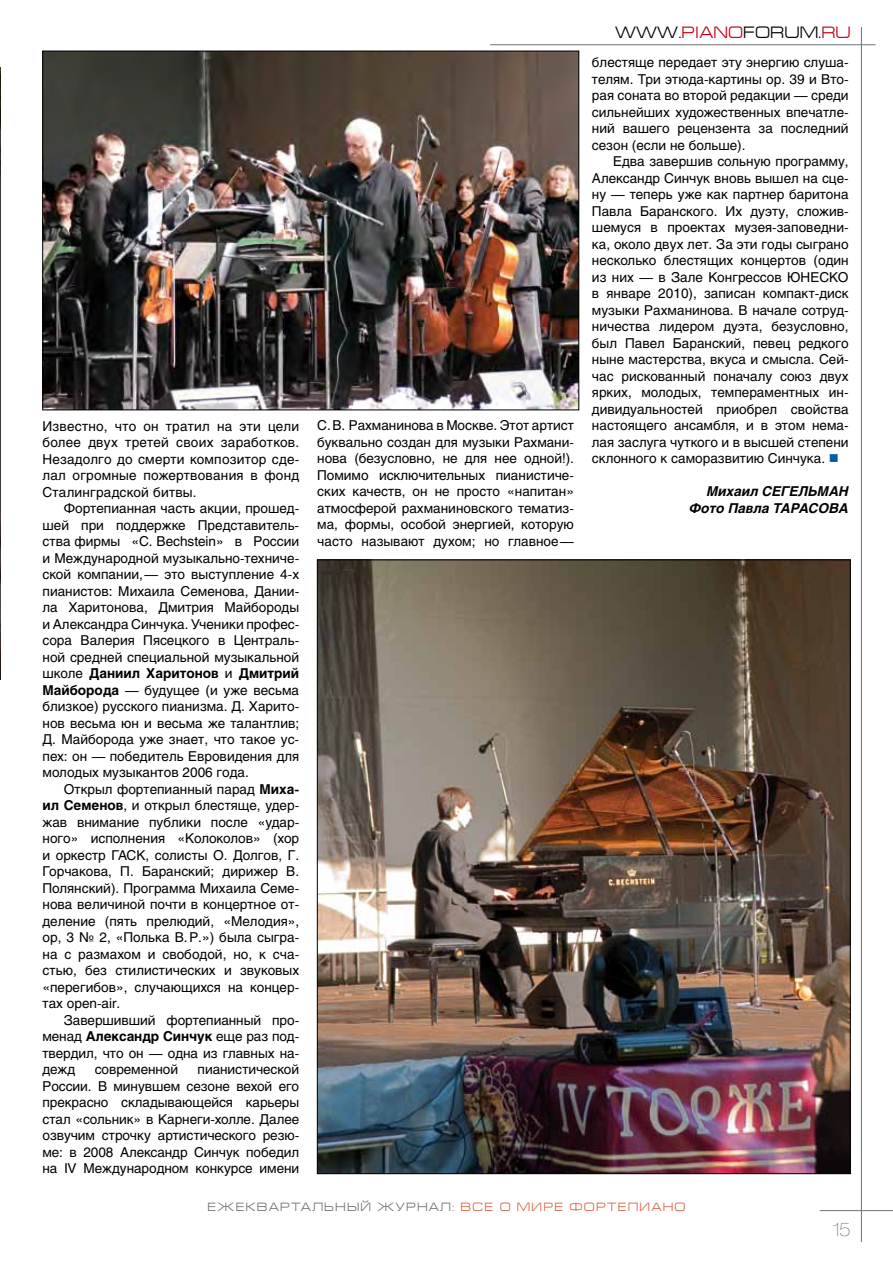
<style>
.page{position:relative;width:893px;height:1263px;background:#fff}
.page>*{position:absolute;margin:0;border:0;box-sizing:border-box;transform-origin:0 0}
.t1{font:18px "Helios Ext Thin C";color:#707172}
.t2{font:16.5px "Europe Ext";color:#000}
.t3{font:13.5px/16.5px "Helios C";color:#000;text-align:justify}
.t4{font:italic 700 13.5px/16.5px "Helios C";color:#000}
.t5{font:12px "Europe Ext";letter-spacing:.1em;color:#707172}
.s1{font-weight:700}
.s2{color:#c90019}
.s3{color:#005ea8}
.s4{color:#d86344}
</style>
<div class="page">
<hr style="left:820px;top:1210px;width:73px;height:1px;background:#707172">
<hr style="left:490px;top:44px;width:386px;height:1px;background:#707172">
<hr style="left:861px;top:27px;width:1px;height:1215px;background:#707172">
<svg style="left:0;top:67px;width:1px;height:613px"></svg>
<img style="left:319px;top:562px;width:529px;height:610px">
<img style="left:45px;top:53px;width:532px;height:355px">
<p class="t3" style="left:43px;top:417px;width:258px">Известно, что он тратил на эти цели более двух третей своих заработков.<br>Незадолго до смерти композитор сде&shy;лал огромные пожертвования в фонд Сталинградской битвы.</p>
<p class="t3" style="left:43px;top:500px;width:258px;text-indent:21px">Фортепианная часть акции, прошед&shy;шей при поддержке Представитель&shy;ства фирмы «C. Bechstein» в России и Международной музыкально-техниче&shy;ской компании,— это выступление 4‑х пианистов: Михаила Семенова, Дании&shy;ла Харитонова, Дмитрия Майбороды и Александра Синчука. Ученики профес&shy;сора Валерия Пясецкого в Централь&shy;ной средней специальной музыкальной школе <span class="s1">Даниил Харитонов</span> и <span class="s1">Дмитрий Майборода</span> — будущее (и уже весьма близкое) русского пианизма. Д. Харито&shy;нов весьма юн и весьма же талантлив; Д. Майборода уже знает, что такое ус&shy;пех: он — победитель Евровидения для молодых музыкантов 2006 года.</p>
<p class="t3" style="left:43px;top:780px;width:258px;text-indent:21px">Открыл фортепианный парад <span class="s1">Миха&shy;ил Семенов</span>, и открыл блестяще, удер&shy;жав внимание публики после «удар&shy;ного» исполнения «Колоколов» (хор и оркестр ГАСК, солисты О. Долгов, Г.<br>Горчакова, П. Баранский; дирижер В.<br>Полянский). Программа Михаила Семе&shy;нова величиной почти в концертное от&shy;деление (пять прелюдий, «Мелодия», op, 3 № 2, «Полька В.Р.») была сыгра&shy;на с размахом и свободой, но, к сча&shy;стью, без стилистических и звуковых «перегибов», случающихся на концер&shy;тах open-air.</p>
<p class="t3" style="left:43px;top:1011px;width:258px;text-indent:21px">Завершивший фортепианный про&shy;менад <span class="s1">Александр Синчук</span> еще раз под&shy;твердил, что он — одна из главных на&shy;дежд</p>
<p class="t3" style="left:43px;top:1061px;width:258px;text-indent:155px">пианистической России. В минувшем сезоне вехой его прекрасно складывающейся карьеры стал «сольник» в Карнеги-холле. Далее озвучим строчку артистического резю&shy;ме: в 2008 Александр Синчук победил на IV Международном конкурсе имени</p>
<p class="t3" style="left:95px;top:1061px;width:85px">современной</p>
<p class="t3" style="left:317px;top:417px;width:258px">С.В. Рахманинова в Москве. Этот артист буквально создан для музыки Рахмани&shy;нова (безусловно, не для нее одной!).<br>Помимо исключительных пианистиче&shy;ских качеств, он не просто «напитан» атмосферой рахманиновского тематиз&shy;ма, формы, особой энергией, которую часто называют духом; но главное—</p>
<p class="t2" style="left:615px;top:23px;width:237px">WWW.<span class="s2">PIANO</span>FORUM.<span class="s2">RU</span></p>
<p class="t3" style="left:592px;top:54px;width:258px">блестяще передает эту энергию слуша&shy;телям. Три этюда-картины op. 39 и Вто&shy;рая соната во второй редакции — среди сильнейших художественных впечатле&shy;ний вашего рецензента за последний сезон (если не больше).</p>
<p class="t3" style="left:592px;top:153px;width:258px;text-indent:21px">Едва завершив сольную программу, Александр Синчук вновь вышел на сце&shy;ну — теперь уже как партнер баритона Павла Баранского. Их дуэту, сложив&shy;шемуся в проектах музея-заповедни&shy;ка, около двух лет. За эти годы сыграно несколько блестящих концертов (один из них — в Зале Конгрессов ЮНЕСКО в январе 2010), записан компакт-диск музыки Рахманинова. В начале сотруд&shy;ничества лидером дуэта, безусловно, был Павел Баранский, певец редкого ныне мастерства, вкуса и смысла. Сей&shy;час рискованный поначалу союз двух ярких, молодых, темпераментных ин&shy;дивидуальностей приобрел свойства настоящего ансамбля, и в этом нема&shy;лая заслуга чуткого и в высшей степени склонного к саморазвитию Синчука. <span class="s3">■</span></p>
<p class="t4" style="left:689px;top:483px;width:159px;text-indent:18px">Михаил Сегельман<br>Фото Павла Тарасов</p>
<p class="t4" style="left:839px;top:500px;width:11px">а</p>
<p class="t5" style="left:208px;top:1200px;width:479px">ЕЖЕКВАРТАЛЬНЫЙ ЖУРНАЛ: <span class="s4">ВСЕ О МИРЕ ФОРТЕПИАНО</span></p>
<h1 class="t1" style="left:832px;top:1217px;width:20px">15</h1>
</div>
